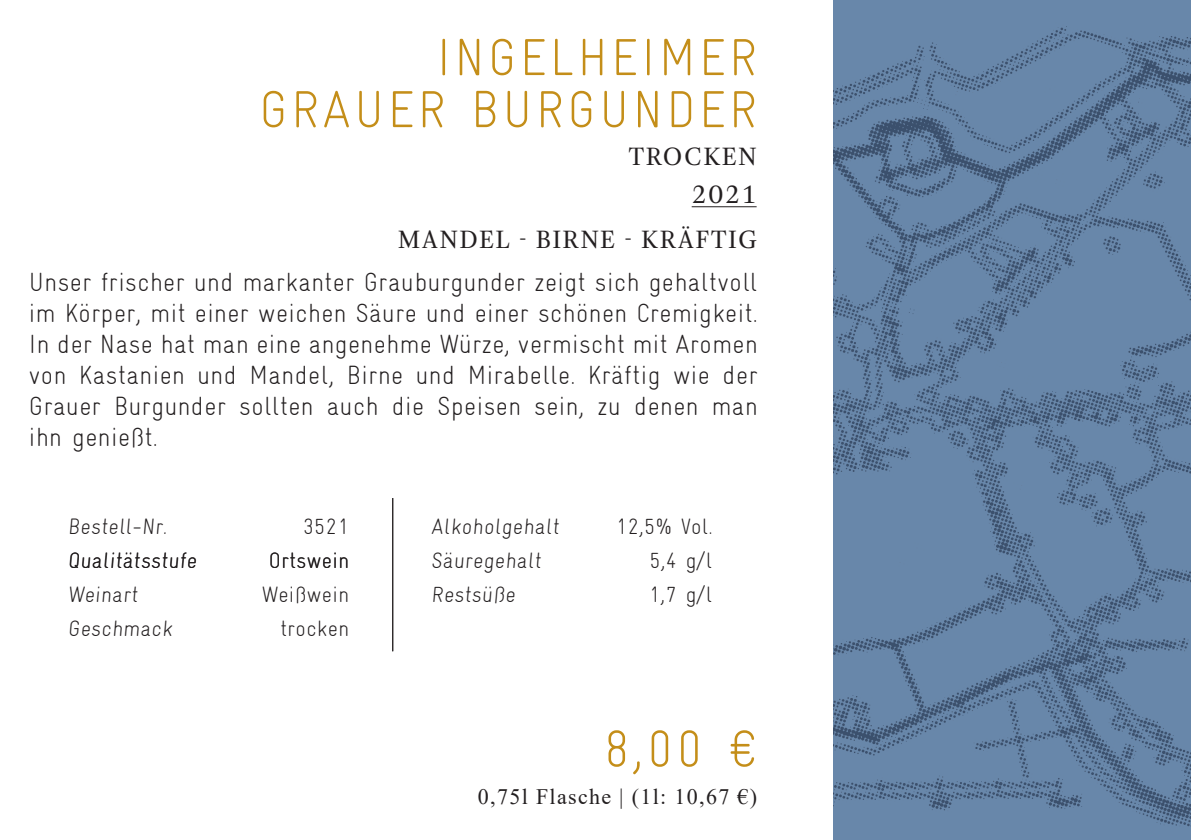
<style>
.page{position:relative;width:1191px;height:840px;background:#fff}
.page>*{position:absolute;margin:0;border:0;box-sizing:border-box;transform-origin:0 0}
.t1{font:300 condensed 52px/52px "Gravur";letter-spacing:.06em;color:#c48e19;text-align:right}
.t2{font:30px "Arnhem Fine Pro";letter-spacing:.06em;color:#231f20}
.t3{font:300 condensed 26px/31px "Gravur";letter-spacing:.02em;color:#231f20;text-align:justify}
.t4{font:300 condensed 22px/34px "Gravur";letter-spacing:.02em;color:#231f20}
.t5{font:22px "Times New Roman";letter-spacing:.06em;color:#231f20}
</style>
<div class="page">
<hr style="left:691px;top:206px;width:65px;height:1px;background:#231f20">
<img style="left:833px;top:0;width:358px;height:839px">
<hr style="left:392px;top:497px;width:1px;height:154px;background:#231f20">
<h1 class="t1" style="left:259px;top:31px;width:499px">INGELHEIMER<br>GRAUER BURGUNDER</h1>
<p class="t2" style="left:629px;top:138px;width:129px">TROCKEN</p>
<p class="t2" style="left:691px;top:175px;width:66px">2021</p>
<p class="t2" style="left:398px;top:221px;width:360px">MANDEL - BIRNE - KRÄFTIG</p>
<p class="t3" style="left:29px;top:266px;width:730px">Unser frischer und markanter Grauburgunder zeigt sich gehaltvoll im Körper, mit einer weichen Säure und einer schönen Cremigkeit.<br>In der Nase hat man eine angenehme Würze, vermischt mit Aromen von Kastanien und Mandel, Birne und Mirabelle. Kräftig wie der Grauer Burgunder sollten auch die Speisen sein, zu denen man ihn genießt.</p>
<p class="t4" style="left:68px;top:509px;width:103px">Bestell-Nr.</p>
<p class="t4" style="left:303px;top:509px;width:48px">3521</p>
<p class="t4" style="left:68px;top:543px;width:132px">Qualitätsstufe</p>
<p class="t4" style="left:269px;top:543px;width:82px">Ortswein</p>
<p class="t4" style="left:68px;top:577px;width:74px">Weinart</p>
<p class="t4" style="left:262px;top:577px;width:89px">Weißwein</p>
<p class="t4" style="left:68px;top:611px;width:108px">Geschmack</p>
<p class="t4" style="left:280px;top:611px;width:70px">trocken</p>
<p class="t4" style="left:431px;top:509px;width:132px">Alkoholgehalt<br>Säuregehalt<br>Restsüße</p>
<p class="t4" style="left:649px;top:509px;width:65px;text-align:justify;text-indent:-33px">12,5% Vol.<br>5,4 g/l 1,7 g/l</p>
<h1 class="t1" style="left:603px;top:722px;width:155px">8,00 €</h1>
<p class="t5" style="left:478px;top:780px;width:281px">0,75l Flasche | (1l: 10,67 €)</p>
</div>
